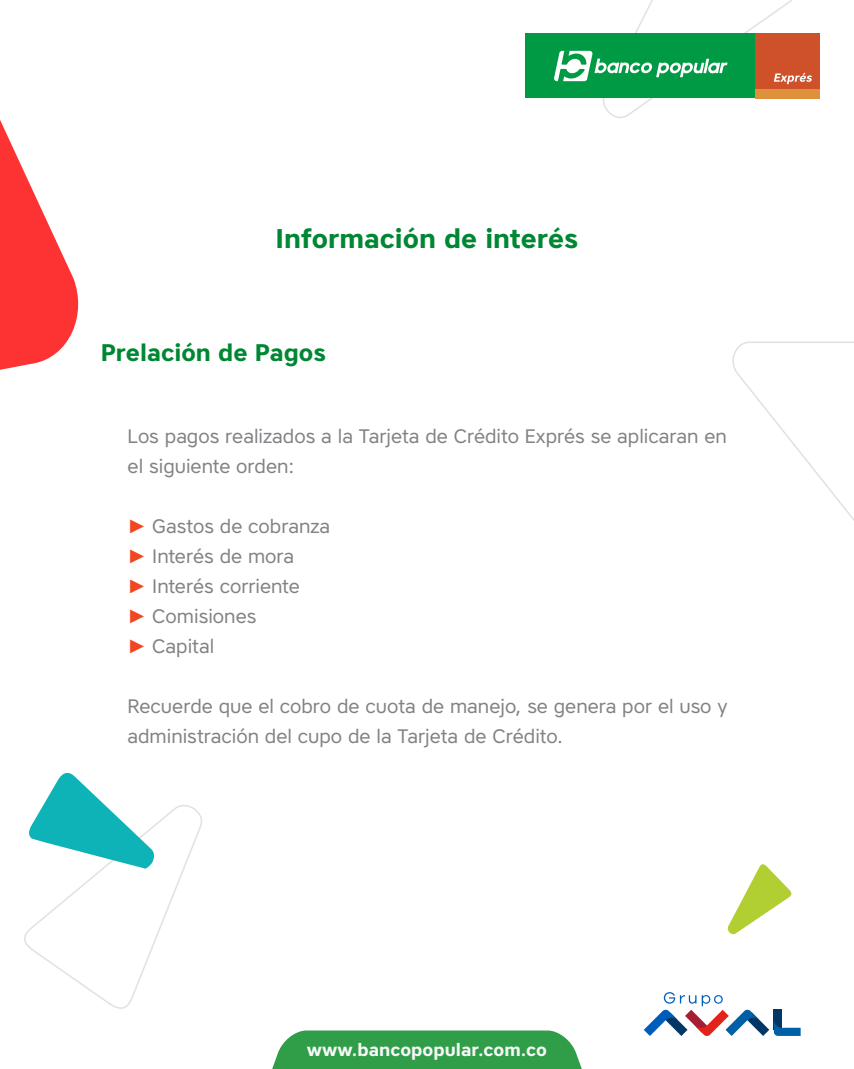
<style>
.page{position:relative;width:854px;height:1069px;background:#fff}
.page>*{position:absolute;margin:0;border:0;box-sizing:border-box;transform-origin:0 0}
.t1{font:700 27px "Core Sans A65";color:#008734}
.t2{font:700 24px "Core Sans A65";color:#008734}
.t3{font:19.5px/30px "Core Sans A45";color:#818285}
.t4{font:700 17.85px "Core Sans A65";color:#f6f7f7}
.s1{font-family:"Arial";color:#f04722}
</style>
<div class="page">
<svg style="left:272px;top:1030px;width:309px;height:39px;background:#3ea456"></svg>
<svg style="left:643px;top:992px;width:157px;height:44px"></svg>
<svg style="left:24px;top:805px;width:178px;height:204px"></svg>
<svg style="left:732px;top:341px;width:122px;height:180px"></svg>
<svg style="left:727px;top:864px;width:64px;height:71px"></svg>
<svg style="left:28px;top:772px;width:127px;height:97px"></svg>
<svg style="left:0;top:120px;width:78px;height:250px"></svg>
<div style="left:754px;top:33px;width:65px;height:65px;background:#cf512a"></div>
<div style="left:525px;top:33px;width:229px;height:65px;background:#019a44"></div>
<svg style="left:554px;top:0;width:258px;height:118px"></svg>
<div style="left:755px;top:89px;width:65px;height:9px;background:#de913a"></div>
<h1 class="t1" style="left:275px;top:221px;width:304px">Información de interés</h1>
<p class="t2" style="left:101px;top:337px;width:227px">Prelación de Pagos</p>
<p class="t3" style="left:128px;top:421px;width:600px">Los pagos realizados a la Tarjeta de Crédito Exprés se aplicaran en el siguiente orden:</p>
<p class="t3" style="left:128px;top:511px;width:204px"><span class="s1">►</span> Gastos de cobranza <span class="s1">►</span> Interés de mora<br><span class="s1">►</span> Interés corriente<br><span class="s1">►</span> Comisiones<br><span class="s1">►</span> Capital</p>
<p class="t3" style="left:128px;top:691px;width:601px">Recuerde que el cobro de cuota de manejo, se genera por el uso y administración del cupo de la Tarjeta de Crédito.</p>
<p class="t4" style="left:307px;top:1037px;width:241px">www.bancopopular.com.co</p>
</div>
